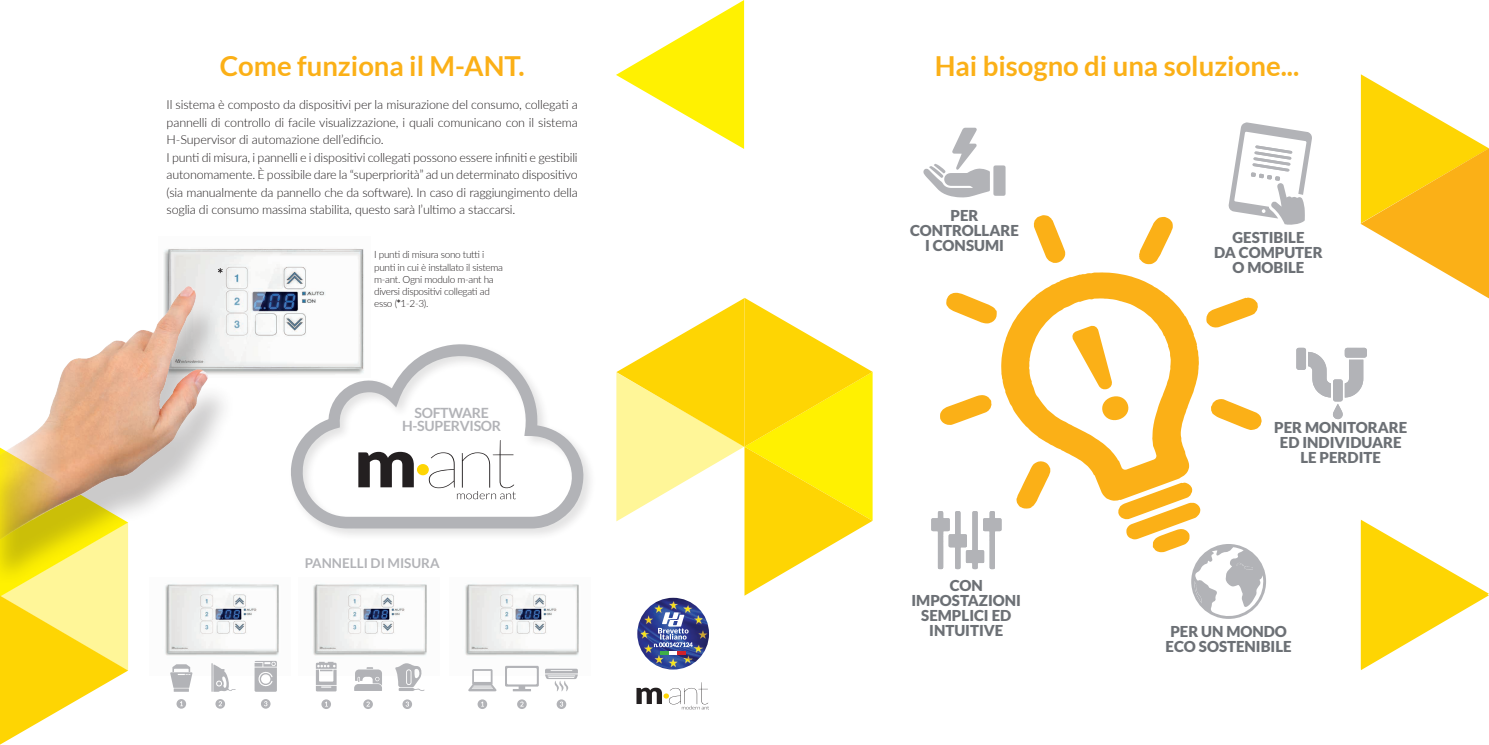
<style>
.page{position:relative;width:1489px;height:745px;background:#fff}
.page>*{position:absolute;margin:0;border:0;box-sizing:border-box;transform-origin:0 0}
.t1{font:700 27.5px "Lato";color:#fbb017}
.t2{font:900 15px/15px "Lato";color:#6c7075;text-align:center}
.t3{font:700 14.12px/12.8px "Lato";letter-spacing:-.02em;color:#b2b3b7;text-align:center}
.t4{font:700 13.5px "Lato";color:#b2b3b7}
.t5{font:300 12.5px/17.5px "Lato";letter-spacing:-.015em;color:#231f20}
.t6{font:300 10px/12.2px "Lato";letter-spacing:-.03em;color:#231f20}
.s1{font-weight:700}
</style>
<div class="page">
<img style="left:637px;top:597px;width:72px;height:72px;border-radius:36px">
<svg style="left:654px;top:612px;width:38px;height:41px;background:#6a79b1"></svg>
<svg style="left:1360px;top:519px;width:128px;height:150px"></svg>
<svg style="left:1360px;top:74px;width:128px;height:224px"></svg>
<svg style="left:923px;top:128px;width:82px;height:69px"></svg>
<svg style="left:1228px;top:122px;width:84px;height:103px"></svg>
<svg style="left:1001px;top:272px;width:197px;height:228px"></svg>
<svg style="left:946px;top:292px;width:50px;height:31px"></svg>
<svg style="left:1139px;top:216px;width:34px;height:48px"></svg>
<svg style="left:1033px;top:215px;width:32px;height:48px"></svg>
<svg style="left:1211px;top:399px;width:50px;height:31px"></svg>
<svg style="left:1016px;top:461px;width:34px;height:47px"></svg>
<svg style="left:940px;top:395px;width:52px;height:30px"></svg>
<svg style="left:1206px;top:297px;width:52px;height:30px"></svg>
<svg style="left:1071px;top:324px;width:58px;height:97px"></svg>
<svg style="left:1296px;top:347px;width:70px;height:72px"></svg>
<svg style="left:931px;top:511px;width:70px;height:57px"></svg>
<svg style="left:1117px;top:482px;width:148px;height:136px"></svg>
<img style="left:165px;top:584px;width:114px;height:91px">
<img style="left:313px;top:584px;width:114px;height:91px">
<img style="left:465px;top:584px;width:114px;height:72px">
<svg style="left:0;top:587px;width:128px;height:157px"></svg>
<img style="left:164px;top:249px;width:200px;height:126px">
<svg style="left:636px;top:682px;width:73px;height:27px"></svg>
<svg style="left:218px;top:268px;width:5px;height:5px"></svg>
<svg style="left:170px;top:663px;width:22px;height:28px"></svg>
<svg style="left:254px;top:660px;width:23px;height:31px"></svg>
<hr style="left:211px;top:662px;width:2px;height:29px;background:#b2b3b7">
<svg style="left:213px;top:663px;width:22px;height:28px"></svg>
<svg style="left:176px;top:699px;width:10px;height:9px"></svg>
<svg style="left:215px;top:699px;width:10px;height:9px"></svg>
<svg style="left:261px;top:699px;width:9px;height:9px"></svg>
<svg style="left:316px;top:661px;width:20px;height:30px"></svg>
<svg style="left:395px;top:662px;width:29px;height:29px"></svg>
<hr style="left:407px;top:669px;width:3px;height:14px;background:#b2b3b7;border-radius:2px">
<svg style="left:321px;top:699px;width:10px;height:9px"></svg>
<svg style="left:363px;top:699px;width:10px;height:9px"></svg>
<svg style="left:402px;top:699px;width:10px;height:9px"></svg>
<svg style="left:468px;top:669px;width:28px;height:22px"></svg>
<svg style="left:505px;top:665px;width:34px;height:26px"></svg>
<svg style="left:545px;top:668px;width:33px;height:23px"></svg>
<svg style="left:477px;top:699px;width:10px;height:9px"></svg>
<svg style="left:517px;top:699px;width:9px;height:9px"></svg>
<svg style="left:556px;top:699px;width:10px;height:9px"></svg>
<div style="left:288px;top:341px;width:308px;height:200px;background:#231f20;opacity:.13"></div>
<svg style="left:291px;top:343px;width:293px;height:185px"></svg>
<svg style="left:616px;top:0;width:128px;height:149px"></svg>
<svg style="left:616px;top:298px;width:256px;height:297px"></svg>
<svg style="left:354px;top:666px;width:28px;height:24px"></svg>
<div style="left:0;top:299px;width:236px;height:288px;background:#231f20;opacity:.24"></div>
<img style="left:0;top:281px;width:210px;height:259px">
<h1 class="t1" style="left:220px;top:50px;width:306px">Come funziona il M-ANT.</h1>
<p class="t5" style="left:167px;top:95px;width:412px">Il sistema è composto da dispositivi per la misurazione del consumo, collegati a pannelli di controllo di facile visualizzazione, i quali comunicano con il sistema H-Supervisor di automazione dell’edificio.<br>I punti di misura, i pannelli e i dispositivi collegati possono essere infiniti e gestibili autonomamente. È possibile dare la “superpriorità” ad un determinato dispositivo (sia manualmente da pannello che da software). In caso di raggiungimento della soglia di consumo massima stabilita, questo sarà l’ultimo a staccarsi.</p>
<p class="t6" style="left:374px;top:248px;width:130px">I punti di misura sono tutti i punti in cui è installato il sistema m-ant. Ogni modulo m-ant ha diversi dispositivi collegati ad esso (<span class="s1">*</span>1-2-3).</p>
<p class="t3" style="left:402px;top:406px;width:101px">SOFTWARE<br>H-SUPERVISOR</p>
<p class="t4" style="left:305px;top:555px;width:136px">PANNELLI DI MISURA</p>
<h1 class="t1" style="left:934px;top:50px;width:366px">Hai bisogno di una soluzione...</h1>
<p class="t2" style="left:910px;top:207px;width:110px">PER<br>CONTROLLARE<br>I CONSUMI</p>
<p class="t2" style="left:911px;top:577px;width:111px">CON<br>IMPOSTAZIONI<br>SEMPLICI ED<br>INTUITIVE</p>
<p class="t2" style="left:1214px;top:229px;width:110px">GESTIBILE<br>DA COMPUTER<br>O MOBILE</p>
<p class="t2" style="left:1273px;top:420px;width:135px">PER MONITORARE<br>ED INDIVIDUARE<br>LE PERDITE</p>
<p class="t2" style="left:1165px;top:623px;width:127px">PER UN MONDO<br>ECO SOSTENIBILE</p>
</div>
